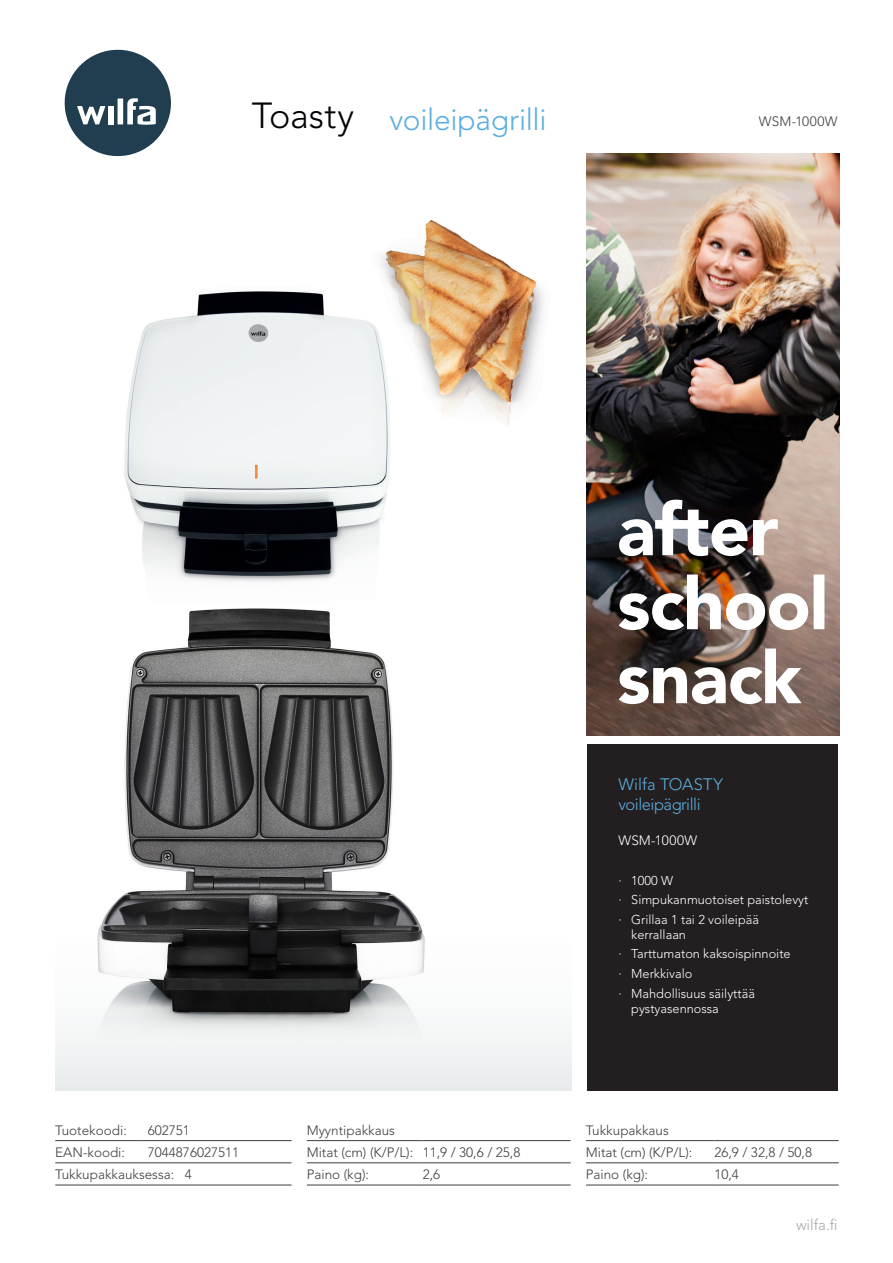
<style>
.page{position:relative;width:893px;height:1263px;background:#fff}
.page>*{position:absolute;margin:0;border:0;box-sizing:border-box;transform-origin:0 0}
.t1{font:300 36px "Avenir LT Std";color:#010205}
.t2{font:300 30px "Avenir LT Std";letter-spacing:-.01em;color:#5daee0}
.t3{font:300 16.5px "Avenir LT Std";letter-spacing:-.03em;color:#5daee0}
.t4{font:300 16.5px "Avenir LT Std";letter-spacing:.01em;color:#5daee0}
.t5{font:300 15px "Avenir LT Std";color:#a5a9ac}
.t6{font:300 13.5px "Avenir LT Pro";color:#3e3e3f}
.t7{font:300 13.5px "Avenir LT Std";letter-spacing:.015em;color:#fff}
.t8{font:300 13.5px "Avenir LT Std";letter-spacing:.015em;color:#3e3e3f}
.t9{font:300 12.75px/15.3px "Avenir LT Std";color:#fff}
</style>
<div class="page">
<img style="left:124px;top:608px;width:269px;height:283px">
<img style="left:124px;top:291px;width:266px;height:291px">
<div style="left:587px;top:744px;width:251px;height:347px;background:#231f20"></div>
<hr style="left:55px;top:1140px;width:87px;height:1px;background:#3e3e3f">
<hr style="left:142px;top:1140px;width:150px;height:1px;background:#3e3e3f">
<hr style="left:307px;top:1140px;width:116px;height:1px;background:#3e3e3f">
<hr style="left:423px;top:1140px;width:148px;height:1px;background:#3e3e3f">
<hr style="left:586px;top:1140px;width:128px;height:1px;background:#3e3e3f">
<hr style="left:714px;top:1140px;width:125px;height:1px;background:#3e3e3f">
<hr style="left:55px;top:1162px;width:87px;height:1px;background:#3e3e3f">
<hr style="left:142px;top:1162px;width:150px;height:1px;background:#3e3e3f">
<hr style="left:307px;top:1162px;width:116px;height:1px;background:#3e3e3f">
<hr style="left:423px;top:1162px;width:148px;height:1px;background:#3e3e3f">
<hr style="left:586px;top:1162px;width:128px;height:1px;background:#3e3e3f">
<hr style="left:714px;top:1162px;width:125px;height:1px;background:#3e3e3f">
<hr style="left:55px;top:1185px;width:87px;height:1px;background:#3e3e3f">
<hr style="left:142px;top:1185px;width:150px;height:1px;background:#3e3e3f">
<hr style="left:307px;top:1185px;width:116px;height:1px;background:#3e3e3f">
<hr style="left:423px;top:1185px;width:148px;height:1px;background:#3e3e3f">
<hr style="left:586px;top:1185px;width:128px;height:1px;background:#3e3e3f">
<hr style="left:714px;top:1185px;width:125px;height:1px;background:#3e3e3f">
<svg style="left:65px;top:50px;width:106px;height:106px"></svg>
<svg style="left:55px;top:891px;width:516px;height:200px"></svg>
<img style="left:586px;top:153px;width:254px;height:583px">
<svg style="left:619px;top:648px;width:183px;height:56px"></svg>
<img style="left:619px;top:574px;width:205px;height:56px">
<svg style="left:619px;top:500px;width:159px;height:56px"></svg>
<img style="left:368px;top:220px;width:176px;height:232px">
<p class="t1" style="left:252px;top:94px;width:104px">Toasty</p>
<p class="t2" style="left:389px;top:102px;width:159px">voileipägrilli</p>
<p class="t8" style="left:759px;top:113px;width:80px">WSM-1000W</p>
<p class="t4" style="left:618px;top:775px;width:106px">Wilfa TOASTY</p>
<p class="t3" style="left:618px;top:794px;width:84px">voileipägrilli</p>
<p class="t7" style="left:618px;top:833px;width:80px">WSM-1000W</p>
<p class="t9" style="left:618px;top:872px;width:56px">· 1000 W</p>
<p class="t9" style="left:618px;top:892px;width:191px">· Simpukanmuotoiset paistolevyt</p>
<p class="t9" style="left:631px;top:912px;width:129px;text-indent:-13px">· Grillaa 1 tai 2 voileipää kerrallaan</p>
<p class="t9" style="left:618px;top:946px;width:174px">· Tarttumaton kaksoispinnoite</p>
<p class="t9" style="left:618px;top:966px;width:75px">· Merkkivalo</p>
<p class="t9" style="left:631px;top:985px;width:125px;text-indent:-13px">· Mahdollisuus säilyttää pystyasennossa</p>
<p class="t6" style="left:55px;top:1122px;width:73px">Tuotekoodi:</p>
<p class="t6" style="left:148px;top:1122px;width:44px">602751</p>
<p class="t6" style="left:307px;top:1122px;width:90px">Myyntipakkaus</p>
<p class="t6" style="left:586px;top:1122px;width:85px">Tukkupakkaus</p>
<p class="t6" style="left:55px;top:1144px;width:71px">EAN-koodi:</p>
<p class="t6" style="left:148px;top:1144px;width:93px">7044876027511</p>
<p class="t6" style="left:307px;top:1144px;width:108px">Mitat (cm) (K/P/L):</p>
<p class="t6" style="left:423px;top:1144px;width:99px">11,9 / 30,6 / 25,8</p>
<p class="t6" style="left:586px;top:1144px;width:108px">Mitat (cm) (K/P/L):</p>
<p class="t6" style="left:714px;top:1144px;width:99px">26,9 / 32,8 / 50,8</p>
<p class="t6" style="left:55px;top:1166px;width:138px">Tukkupakkauksessa: 4</p>
<p class="t6" style="left:307px;top:1166px;width:64px">Paino (kg):</p>
<p class="t6" style="left:423px;top:1166px;width:19px">2,6</p>
<p class="t6" style="left:586px;top:1166px;width:64px">Paino (kg):</p>
<p class="t6" style="left:714px;top:1166px;width:26px">10,4</p>
<p class="t5" style="left:796px;top:1216px;width:43px">wilfa.fi</p>
</div>
